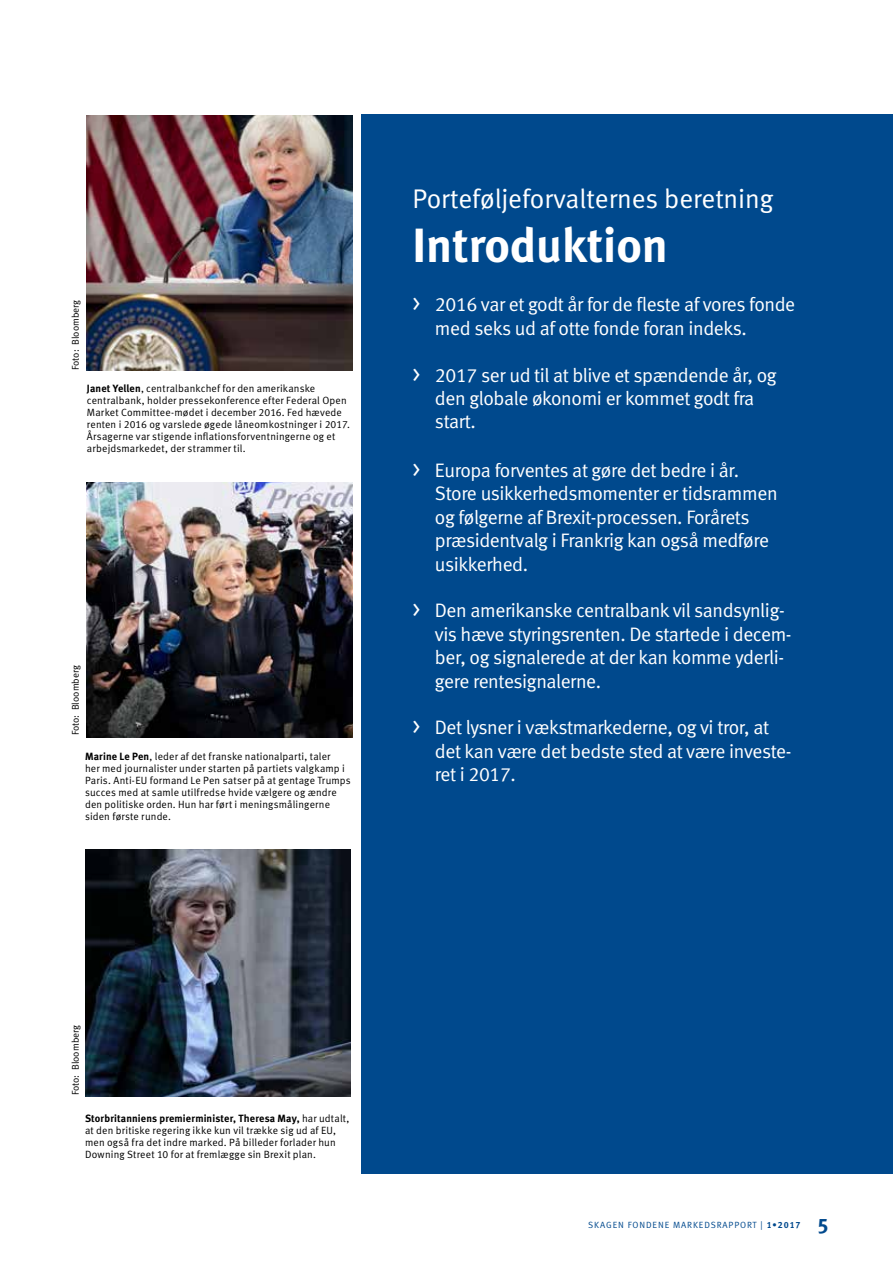
<style>
.page{position:relative;width:893px;height:1263px;background:#fff}
.page>*{position:absolute;margin:0;border:0;box-sizing:border-box;transform-origin:0 0}
.t1{font:48px "Meta Bold LF";color:#fff}
.t2{font:27px "Meta Normal LF";color:#fff}
.t3{font:21px "Meta Bold LF";color:#00498d}
.t4{font:19.5px/23.4px "Meta Normal LF";letter-spacing:-.02em;color:#fff}
.t5{font:10.5px/12px "Meta Normal LF";letter-spacing:.015em;color:#000}
.t6{font:10.5px "Meta Bold LF";letter-spacing:.015em;color:#000}
.t7{font:9.75px "Meta Normal LF";color:#000}
.t8{font:9px "Meta Normal LF";letter-spacing:.1em;color:#00498d}
.s1{font-family:"Meta Bold LF"}
.s2{font-family:"Meta Normal LF Caps";font-size:24px}
.s3{font-family:"Meta Normal LF"}
.s4{font-style:inherit}
</style>
<div class="page">
<div style="left:361px;top:114px;width:532px;height:1060px;background:#00498d"></div>
<img style="left:85px;top:850px;width:266px;height:246px">
<img style="left:86px;top:483px;width:266px;height:255px">
<img style="left:87px;top:115px;width:266px;height:255px">
<p class="t7" style="left:70px;top:370px;width:72px;rotate:-90deg">Foto: Bloomberg</p>
<p class="t5" style="left:87px;top:382px;width:264px"><span class="s1">Janet Yellen</span>, centralbankchef for den amerikanske centralbank, holder pressekonference efter Federal Open Market Committee-mødet i december 2016. Fed hævede renten i 2016 og varslede øgede låneomkostninger i 2017.<br>Årsagerne var stigende inflationsforventningerne og et arbejdsmarkedet, der strammer til.</p>
<p class="t7" style="left:70px;top:735px;width:72px;rotate:-90deg">Foto: Bloomberg</p>
<p class="t5" style="left:85px;top:750px;width:267px"><span class="s1">Marine Le Pen</span>, leder af det franske nationalparti, taler<br>her med journalister under starten på partiets valgkamp i Paris. Anti-EU formand Le Pen satser på at gentage Trumps succes med at samle utilfredse hvide vælgere og ændre den politiske orden. Hun har ført i meningsmålingerne siden første runde.</p>
<h2 class="t2" style="left:412px;top:183px;width:362px">Porteføljeforvalternes beretning</h2>
<h1 class="t1" style="left:412px;top:215px;width:257px">Introduktion</h1>
<h3 class="t4" style="left:435px;top:293px;width:362px;text-indent:-22px"><span class="s2">&gt;</span> 2016 var et godt år for de fleste af vores fonde med seks ud af otte fonde foran indeks.</h3>
<h3 class="t4" style="left:435px;top:363px;width:343px;text-indent:-22px"><span class="s2">&gt;</span> 2017 ser ud til at blive et spændende år, og den globale økonomi er kommet godt fra start.</h3>
<h3 class="t4" style="left:435px;top:458px;width:344px;text-indent:-22px"><span class="s2">&gt;</span> Europa forventes at gøre det bedre i år.<br>Store usikkerhedsmomenter er tidsrammen og følgerne af Brexit-processen. Forårets præsidentvalg i Frankrig kan også medføre usikkerhed.</h3>
<h3 class="t4" style="left:435px;top:599px;width:358px;text-indent:-22px"><span class="s2">&gt;</span> Den amerikanske centralbank vil sandsynlig&shy;vis hæve styringsrenten. De startede i decem&shy;ber, og signalerede at der kan komme yderli&shy;gere rentesignalerne.</h3>
<h3 class="t4" style="left:435px;top:716px;width:358px;text-indent:-22px"><span class="s2">&gt;</span> Det lysner i vækstmarkederne, og vi tror, at det kan være det bedste sted at være investe&shy;ret i 2017.</h3>
<p class="t7" style="left:70px;top:1095px;width:72px;rotate:-90deg">Foto: Bloomberg</p>
<p class="t6" style="left:85px;top:1112px;width:266px">Storbritanniens premierminister, Theresa May, <span class="s3">har udtalt,</span></p>
<p class="t5" style="left:85px;top:1124px;width:253px;text-align:justify">at den britiske regering ikke kun vil trække sig ud af EU, men også fra det indre marked. På billeder forlader hun Downing Street 10 for at fremlægge sin Brexit plan.</p>
<p class="t8" style="left:588px;top:1220px;width:214px"><span class="s4">SKAGEN F</span>ONDENE <span class="s4">MAR</span>KEDSRAPPORT <span class="s4">|</span> <span class="s1">1•2017</span></p>
<h3 class="t3" style="left:817px;top:1212px;width:13px">5</h3>
</div>
